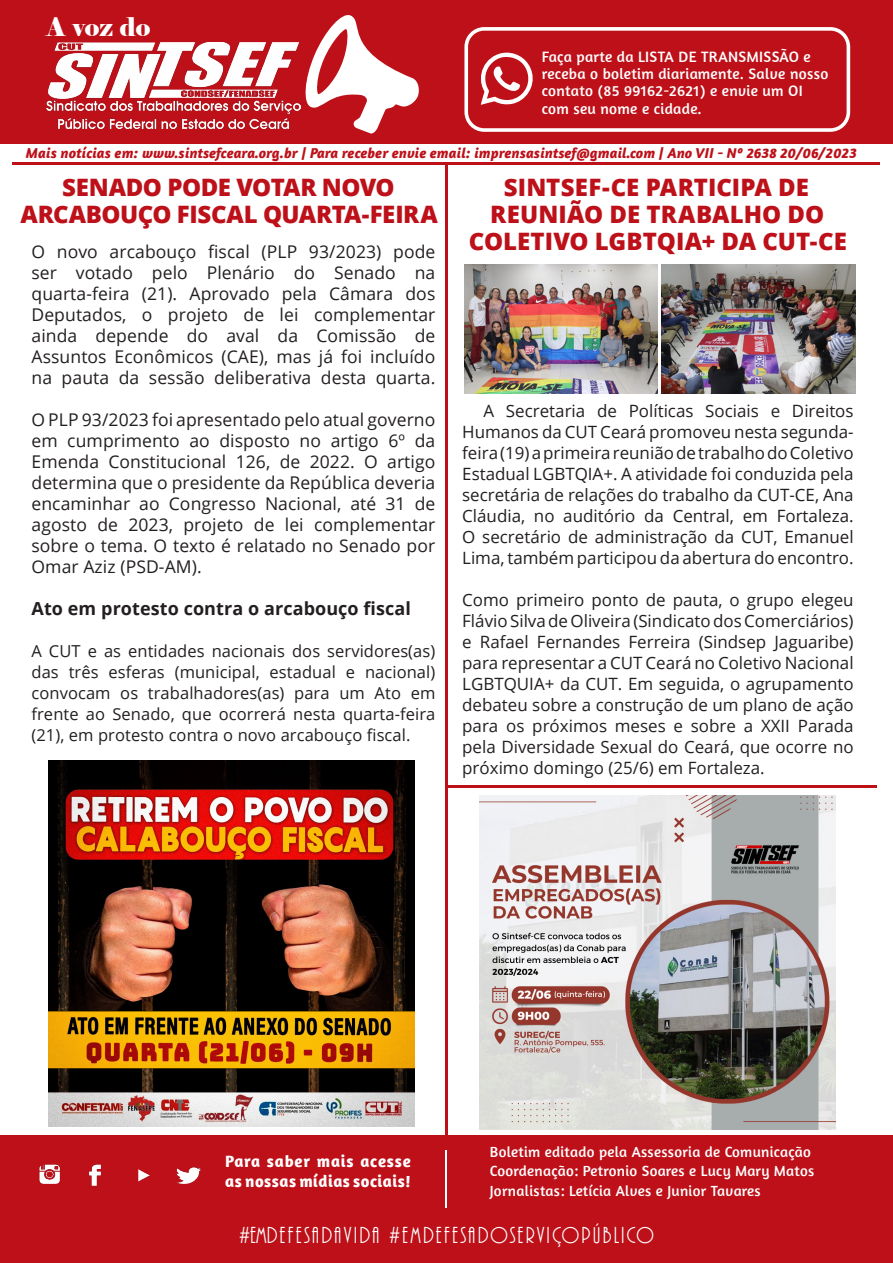
<style>
.page{position:relative;width:893px;height:1263px;background:#fff}
.page>*{position:absolute;margin:0;border:0;box-sizing:border-box;transform-origin:0 0}
.t1{font:25.65px "Elephant";color:#fff}
.t2{font:800 24px/27px "Open Sans";letter-spacing:-.005em;color:#bd1019;text-align:center}
.t3{font:24px "ARBONNIE";letter-spacing:.09em;color:#fff}
.t4{font:700 18px "Open Sans";letter-spacing:.005em;color:#231f20}
.t5{font:17.55px/21px "Open Sans";letter-spacing:.005em;color:#231f20;text-align:justify}
.t6{font:16.95px/21px "Open Sans";color:#231f20;text-align:justify}
.t7{font:700 16.8px/20.1px "Amaranth";letter-spacing:.03em;color:#fff}
.t8{font:16.5px/21px "Open Sans";letter-spacing:.005em;color:#231f20;text-align:justify}
.t9{font:15.3px/17.4px "Amaranth";letter-spacing:.02em;color:#fff}
.t10{font:15px "Amaranth";letter-spacing:.02em;color:#fff}
.t11{font:italic 700 14.7px "Amaranth";letter-spacing:.01em;color:#bd1019}
</style>
<div class="page">
<div style="left:0;top:0;width:893px;height:144px;background:#bd1019"></div>
<svg style="left:305px;top:15px;width:114px;height:119px"></svg>
<div style="left:0;top:1136px;width:893px;height:127px;background:#bd1019"></div>
<img style="left:46px;top:42px;width:254px;height:86px">
<hr style="left:12px;top:162px;width:867px;height:2px;background:#bd1019">
<hr style="left:445px;top:1150px;width:2px;height:57px;background:#fff">
<img style="left:39px;top:1164px;width:162px;height:22px">
<div style="left:464px;top:27px;width:386px;height:105px;border:4px solid #fff;border-radius:18px"></div>
<svg style="left:480px;top:53px;width:53px;height:52px"></svg>
<hr style="left:446px;top:163px;width:2px;height:978px;background:#bd1019">
<img style="left:464px;top:265px;width:194px;height:129px">
<img style="left:662px;top:265px;width:193px;height:129px">
<hr style="left:447px;top:786px;width:429px;height:2px;background:#bd1019">
<img style="left:49px;top:761px;width:365px;height:365px">
<img style="left:479px;top:795px;width:356px;height:334px">
<p class="t1" style="left:46px;top:11px;width:105px">A voz do</p>
<p class="t9" style="left:542px;top:47px;width:288px">Faça parte da LISTA DE TRANSMISSÃO e receba o boletim diariamente. Salve nosso contato (85 99162-2621) e envie um OI com seu nome e cidade.</p>
<p class="t11" style="left:26px;top:144px;width:832px">Mais notícias em: www.sintsefceara.org.br | Para receber envie email: imprensasintsef@gmail.com | Ano VII - Nº 2638 20/06/2023</p>
<p class="t2" style="left:21px;top:173px;width:419px">SENADO PODE VOTAR NOVO<br>ARCABOUÇO FISCAL QUARTA-FEIRA</p>
<p class="t2" style="left:469px;top:173px;width:380px">SINTSEF-CE PARTICIPA DE<br>REUNIÃO DE TRABALHO DO<br>COLETIVO LGBTQIA+ DA CUT-CE</p>
<p class="t5" style="left:32px;top:241px;width:405px">O novo arcabouço fiscal (PLP 93/2023) pode ser votado pelo Plenário do Senado na quarta-feira (21). Aprovado pela Câmara dos Deputados, o projeto de lei complementar ainda depende do aval da Comissão de Assuntos Econômicos (CAE), mas já foi incluído na pauta da sessão deliberativa desta quarta.</p>
<p class="t5" style="left:32px;top:409px;width:405px">O PLP 93/2023 foi apresentado pelo atual governo em cumprimento ao disposto no artigo 6º da Emenda Constitucional 126, de 2022. O artigo determina que o presidente da República deveria encaminhar ao Congresso Nacional, até 31 de agosto de 2023, projeto de lei complementar sobre o tema. O texto é relatado no Senado por Omar Aziz (PSD-AM).</p>
<p class="t4" style="left:32px;top:596px;width:381px">Ato em protesto contra o arcabouço fiscal</p>
<p class="t8" style="left:32px;top:640px;width:405px">A CUT e as entidades nacionais dos servidores(as) das três esferas (municipal, estadual e nacional) convocam os trabalhadores(as) para um Ato em frente ao Senado, que ocorrerá nesta quarta-feira (21), em protesto contra o novo arcabouço fiscal.</p>
<p class="t6" style="left:462px;top:400px;width:393px;text-indent:21px">A Secretaria de Políticas Sociais e Direitos Humanos da CUT Ceará promoveu nesta segunda&shy;feira (19) a primeira reunião de trabalho do Coletivo Estadual LGBTQIA+. A atividade foi conduzida pela secretária de relações do trabalho da CUT-CE, Ana Cláudia, no auditório da Central, em Fortaleza.<br>O secretário de administração da CUT, Emanuel Lima, também participou da abertura do encontro.</p>
<p class="t6" style="left:462px;top:589px;width:393px">Como primeiro ponto de pauta, o grupo elegeu Flávio Silva de Oliveira (Sindicato dos Comerciários) e Rafael Fernandes Ferreira (Sindsep Jaguaribe) para representar a CUT Ceará no Coletivo Nacional LGBTQUIA+ da CUT. Em seguida, o agrupamento debateu sobre a construção de um plano de ação para os próximos meses e sobre a XXII Parada pela Diversidade Sexual do Ceará, que ocorre no próximo domingo (25/6) em Fortaleza.</p>
<p class="t7" style="left:225px;top:1150px;width:187px">Para saber mais acesse as nossas mídias sociais!</p>
<p class="t10" style="left:490px;top:1143px;width:323px">Boletim editado pela Assessoria de Comunicação</p>
<p class="t10" style="left:490px;top:1162px;width:326px">Coordenação: Petronio Soares e Lucy Mary Matos</p>
<p class="t10" style="left:490px;top:1182px;width:272px">Jornalistas: Letícia Alves e Junior Tavares</p>
<p class="t3" style="left:239px;top:1223px;width:416px">#EMDEFESADAVIDA #EMDEFESADOSERVIÇOPÚBLICO</p>
</div>
